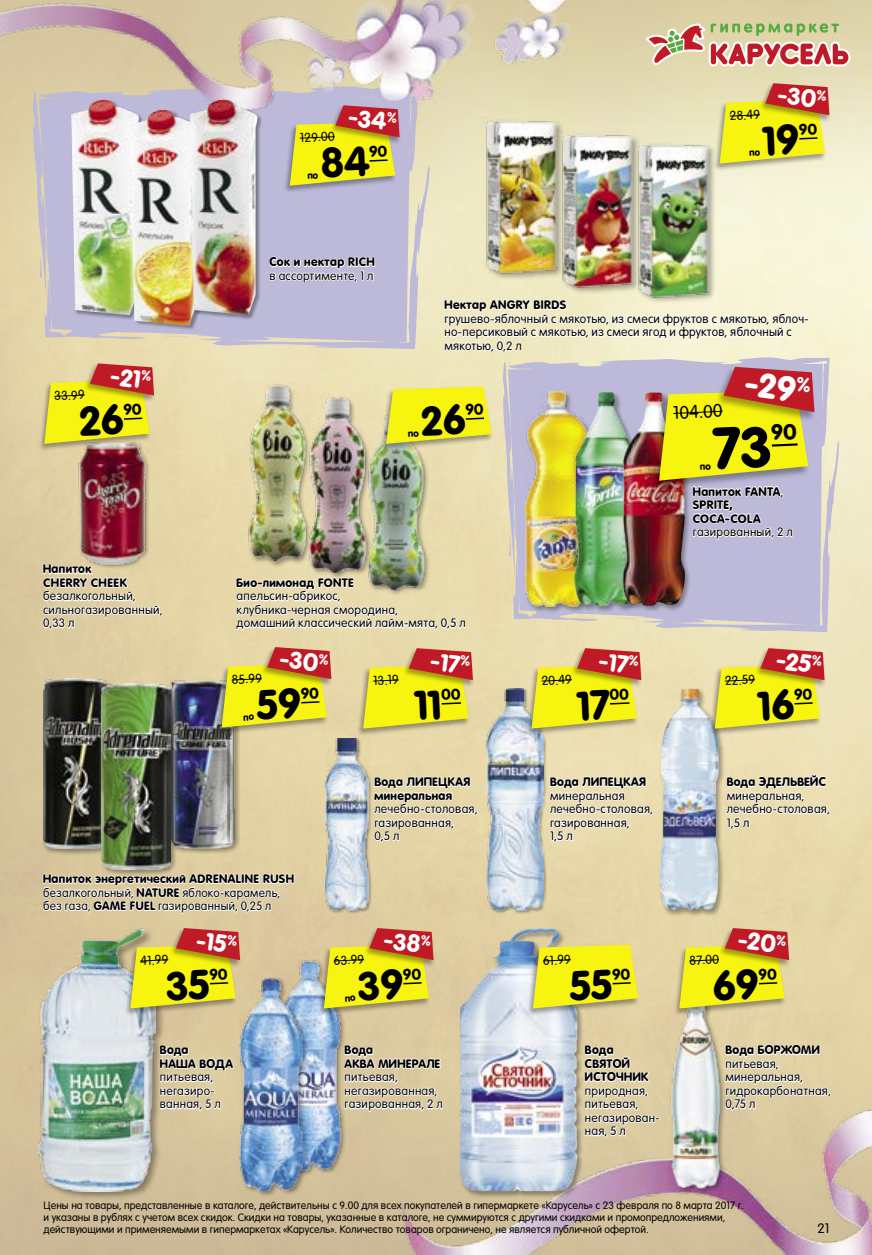
<style>
.page{position:relative;width:872px;height:1255px;background:#fff}
.page>*{position:absolute;margin:0;border:0;box-sizing:border-box;transform-origin:0 0}
.t1{font:700 24px "Nokia Sans S60";color:#fff}
.t2{font:18px "Nokia Sans S60";color:#000}
.t3{font:13.5px "Nokia Sans S60";color:#000}
.t4{font:12.75px "Nokia Sans S60";color:#000}
.t5{font:12px/13.5px "Nokia Sans S60";letter-spacing:.02em;color:#000}
.t6{font:700 12px/13.5px "Nokia Sans S60";letter-spacing:.02em;color:#000}
.t7{font:10.5px/12px "Nokia Sans S60";color:#000}
.s1{font-weight:400}
.s2{font-weight:700}
</style>
<div class="page">
<svg style="left:194px;top:153px;width:236px;height:197px;background:#c4c1d3"></svg>
<svg style="left:32px;top:190px;width:157px;height:149px;background:#c8c3ca"></svg>
<img style="left:379px;top:1060px;width:493px;height:194px">
<img style="left:415px;top:0;width:153px;height:114px">
<img style="left:0;top:0;width:415px;height:190px">
<svg style="left:645px;top:23px;width:205px;height:43px;background:#d2ab91"></svg>
<div style="left:326px;top:738px;width:46px;height:176px;background:#000;opacity:.35"></div>
<img style="left:325px;top:738px;width:43px;height:172px">
<div style="left:486px;top:688px;width:60px;height:226px;background:#000;opacity:.35"></div>
<img style="left:486px;top:728px;width:57px;height:182px">
<div style="left:38px;top:927px;width:126px;height:273px;background:#000;opacity:.35"></div>
<img style="left:39px;top:927px;width:116px;height:263px">
<div style="left:277px;top:958px;width:70px;height:218px;background:#d3c199"></div>
<img style="left:299px;top:959px;width:45px;height:213px">
<div style="left:238px;top:976px;width:71px;height:219px;background:#000;opacity:.35"></div>
<img style="left:239px;top:977px;width:63px;height:213px">
<div style="left:459px;top:927px;width:125px;height:270px;background:#000;opacity:.35"></div>
<img style="left:460px;top:927px;width:117px;height:264px">
<div style="left:71px;top:100px;width:72px;height:220px;background:#000;opacity:.35"></div>
<img style="left:71px;top:99px;width:68px;height:216px">
<img style="left:130px;top:109px;width:68px;height:217px">
<div style="left:191px;top:100px;width:72px;height:220px;background:#000;opacity:.35"></div>
<img style="left:190px;top:99px;width:67px;height:216px">
<div style="left:659px;top:687px;width:66px;height:230px;background:#000;opacity:.35"></div>
<img style="left:659px;top:728px;width:60px;height:182px">
<div style="left:666px;top:996px;width:66px;height:201px;background:#000;opacity:.35"></div>
<img style="left:667px;top:994px;width:59px;height:196px">
<img style="left:41px;top:434px;width:138px;height:138px">
<img style="left:482px;top:115px;width:76px;height:129px">
<img style="left:558px;top:129px;width:76px;height:115px">
<div style="left:637px;top:143px;width:78px;height:160px;background:#000;opacity:.35"></div>
<img style="left:634px;top:138px;width:76px;height:106px">
<div style="left:43px;top:678px;width:70px;height:177px;background:#000;opacity:.35"></div>
<img style="left:43px;top:678px;width:64px;height:170px">
<div style="left:170px;top:679px;width:70px;height:174px;background:#000;opacity:.35"></div>
<img style="left:166px;top:678px;width:73px;height:172px">
<div style="left:101px;top:684px;width:76px;height:192px;background:#000;opacity:.35"></div>
<img style="left:102px;top:683px;width:69px;height:177px">
<svg style="left:372px;top:753px;width:106px;height:90px"></svg>
<svg style="left:548px;top:764px;width:105px;height:79px"></svg>
<svg style="left:158px;top:1044px;width:76px;height:67px"></svg>
<svg style="left:42px;top:563px;width:121px;height:67px"></svg>
<svg style="left:343px;top:1036px;width:100px;height:76px"></svg>
<svg style="left:583px;top:1044px;width:77px;height:94px"></svg>
<svg style="left:724px;top:1022px;width:107px;height:91px"></svg>
<div style="left:317px;top:943px;width:113px;height:72px;background:#000;opacity:.35"></div>
<div style="left:363px;top:928px;width:72px;height:39px;background:#000;opacity:.35"></div>
<div style="left:526px;top:943px;width:113px;height:72px;background:#000;opacity:.35"></div>
<div style="left:673px;top:943px;width:112px;height:72px;background:#000;opacity:.35"></div>
<div style="left:719px;top:928px;width:72px;height:39px;background:#e5d5a6"></div>
<div style="left:357px;top:664px;width:112px;height:72px;background:#000;opacity:.35"></div>
<div style="left:283px;top:121px;width:113px;height:72px;background:#000;opacity:.35"></div>
<div style="left:329px;top:105px;width:72px;height:39px;background:#000;opacity:.35"></div>
<svg style="left:725px;top:764px;width:105px;height:67px"></svg>
<div style="left:708px;top:664px;width:113px;height:72px;background:#000;opacity:.35"></div>
<div style="left:215px;top:663px;width:113px;height:72px;background:#000;opacity:.35"></div>
<div style="left:38px;top:379px;width:113px;height:72px;background:#000;opacity:.35"></div>
<div style="left:84px;top:363px;width:72px;height:39px;background:#e6d8ab"></div>
<div style="left:525px;top:664px;width:113px;height:72px;background:#000;opacity:.35"></div>
<div style="left:124px;top:943px;width:113px;height:72px;background:#000;opacity:.35"></div>
<div style="left:713px;top:99px;width:113px;height:72px;background:#000;opacity:.35"></div>
<div style="left:759px;top:83px;width:72px;height:39px;background:#000;opacity:.35"></div>
<svg style="left:324px;top:928px;width:109px;height:80px;background:#dfbd32"></svg>
<svg style="left:533px;top:944px;width:105px;height:64px;background:#eae625"></svg>
<svg style="left:679px;top:928px;width:110px;height:80px;background:#e0c034"></svg>
<svg style="left:290px;top:105px;width:109px;height:81px;background:#d7ba40"></svg>
<svg style="left:44px;top:363px;width:110px;height:81px;background:#e1c036"></svg>
<img style="left:222px;top:244px;width:618px;height:484px">
<svg style="left:42px;top:860px;width:253px;height:148px;background:#d7c993"></svg>
<svg style="left:719px;top:83px;width:110px;height:81px;background:#e1c33c"></svg>
<p class="t4" style="left:54px;top:386px;width:32px;rotate:-3deg">33.99</p>
<h1 class="t1" style="left:113px;top:357px;width:42px;rotate:7deg">-21<sup>%</sup></h1>
<p class="t6" style="left:43px;top:562px;width:85px">Напиток<br>CHERRY CHEEK</p>
<p class="t5" style="left:43px;top:589px;width:121px">безалкогольный, сильногазированный,<br>0,33 л</p>
<p class="t4" style="left:299px;top:128px;width:36px;rotate:-3deg">129.00</p>
<h1 class="t1" style="left:350px;top:98px;width:50px;rotate:7deg">-34<sup>%</sup></h1>
<p class="t6" style="left:269px;top:255px;width:107px">Сок и нектар RICH</p>
<p class="t5" style="left:269px;top:269px;width:106px">в ассортименте, 1 л</p>
<p class="t4" style="left:729px;top:106px;width:32px;rotate:-3deg">28.49</p>
<h1 class="t1" style="left:780px;top:76px;width:50px;rotate:7deg">-30<sup>%</sup></h1>
<p class="t6" style="left:444px;top:298px;width:123px">Нектар ANGRY BIRDS</p>
<p class="t5" style="left:444px;top:312px;width:366px">грушево-яблочный с мякотью, из смеси фруктов с мякотью, яблоч&shy;но-персиковый с мякотью, из смеси ягод и фруктов, яблочный с мякотью, 0,2 л</p>
<h2 class="t2" style="left:673px;top:399px;width:51px;rotate:-2deg">104.00</h2>
<p class="t6" style="left:693px;top:484px;width:92px">Напиток FANTA<span class="s1">,<br></span>SPRITE,<br>COCA-COLA</p>
<p class="t5" style="left:693px;top:525px;width:101px">газированный, 2 л</p>
<p class="t6" style="left:237px;top:576px;width:119px">Био-лимонад FONTE</p>
<p class="t5" style="left:237px;top:589px;width:231px">апельсин-абрикос,<br>клубника-черная смородина,<br>домашний классический лайм-мята, 0,5 л</p>
<p class="t4" style="left:231px;top:670px;width:32px;rotate:-3deg">85.99</p>
<h1 class="t1" style="left:282px;top:640px;width:50px;rotate:7deg">-30<sup>%</sup></h1>
<p class="t4" style="left:373px;top:671px;width:27px;rotate:-3deg">13.19</p>
<h1 class="t1" style="left:432px;top:642px;width:41px;rotate:7deg">-17<sup>%</sup></h1>
<p class="t4" style="left:541px;top:671px;width:32px;rotate:-3deg">20.49</p>
<h1 class="t1" style="left:601px;top:642px;width:41px;rotate:7deg">-17<sup>%</sup></h1>
<p class="t4" style="left:724px;top:671px;width:32px;rotate:-3deg">22.59</p>
<h1 class="t1" style="left:778px;top:641px;width:47px;rotate:7deg">-25<sup>%</sup></h1>
<p class="t6" style="left:374px;top:775px;width:97px">Вода ЛИПЕЦКАЯ минеральная</p>
<p class="t5" style="left:374px;top:802px;width:105px">лечебно-столовая, газированная,<br>0,5 л</p>
<p class="t6" style="left:550px;top:775px;width:97px">Вода ЛИПЕЦКАЯ</p>
<p class="t5" style="left:550px;top:788px;width:104px">минеральная лечебно-столовая, газированная,<br>1,5 л</p>
<p class="t6" style="left:726px;top:775px;width:101px">Вода ЭДЕЛЬВЕЙС</p>
<p class="t5" style="left:726px;top:788px;width:105px">минеральная, лечебно-столовая,<br>1,5 л</p>
<p class="t5" style="left:43px;top:872px;width:253px"><span class="s2">Напиток энергетический ADRENALINE RUSH </span>безалкогольный, <span class="s2">NATURE</span> яблоко-карамель, без газа, <span class="s2">GAME FUEL</span> газированный, 0,25 л</p>
<p class="t4" style="left:140px;top:950px;width:30px;rotate:-3deg">41.99</p>
<h1 class="t1" style="left:198px;top:922px;width:42px;rotate:7deg">-15<sup>%</sup></h1>
<p class="t4" style="left:333px;top:950px;width:32px;rotate:-3deg">63.99</p>
<h1 class="t1" style="left:386px;top:921px;width:48px;rotate:7deg">-38<sup>%</sup></h1>
<p class="t4" style="left:542px;top:950px;width:30px;rotate:-3deg">61.99</p>
<p class="t4" style="left:689px;top:950px;width:31px;rotate:-3deg">87.00</p>
<h1 class="t1" style="left:740px;top:921px;width:50px;rotate:7deg">-20<sup>%</sup></h1>
<p class="t6" style="left:160px;top:1043px;width:74px">Вода<br>НАША ВОДА</p>
<p class="t5" style="left:160px;top:1070px;width:62px">питьевая, негазиро&shy;ванная, 5 л</p>
<p class="t6" style="left:344px;top:1043px;width:97px">Вода<br>АКВА МИНЕРАЛЕ</p>
<p class="t5" style="left:344px;top:1070px;width:100px">питьевая, негазированная, газированная, 2 л</p>
<p class="t6" style="left:585px;top:1043px;width:65px">Вода<br>СВЯТОЙ<br>ИСТОЧНИК</p>
<p class="t5" style="left:585px;top:1084px;width:76px">природная, питьевая, негазирован&shy;ная, 5 л</p>
<p class="t6" style="left:725px;top:1043px;width:96px">Вода БОРЖОМИ</p>
<p class="t5" style="left:725px;top:1057px;width:107px">питьевая, минеральная, гидрокарбонатная,<br>0,75 л</p>
<p class="t7" style="left:44px;top:1199px;width:702px">Цены на товары, представленные в каталоге, действительны с 9.00 для всех покупателей в гипермаркете «Карусель» с 23 февраля по 8 марта 2017 г. и указаны в рублях с учетом всех скидок. Скидки на товары, указанные в каталоге, не суммируются с другими скидками и промопредложениями, действующими и применяемыми в гипермаркетах «Карусель». Количество товаров ограничено, не является публичной офертой.</p>
<p class="t3" style="left:817px;top:1217px;width:13px">21</p>
</div>
